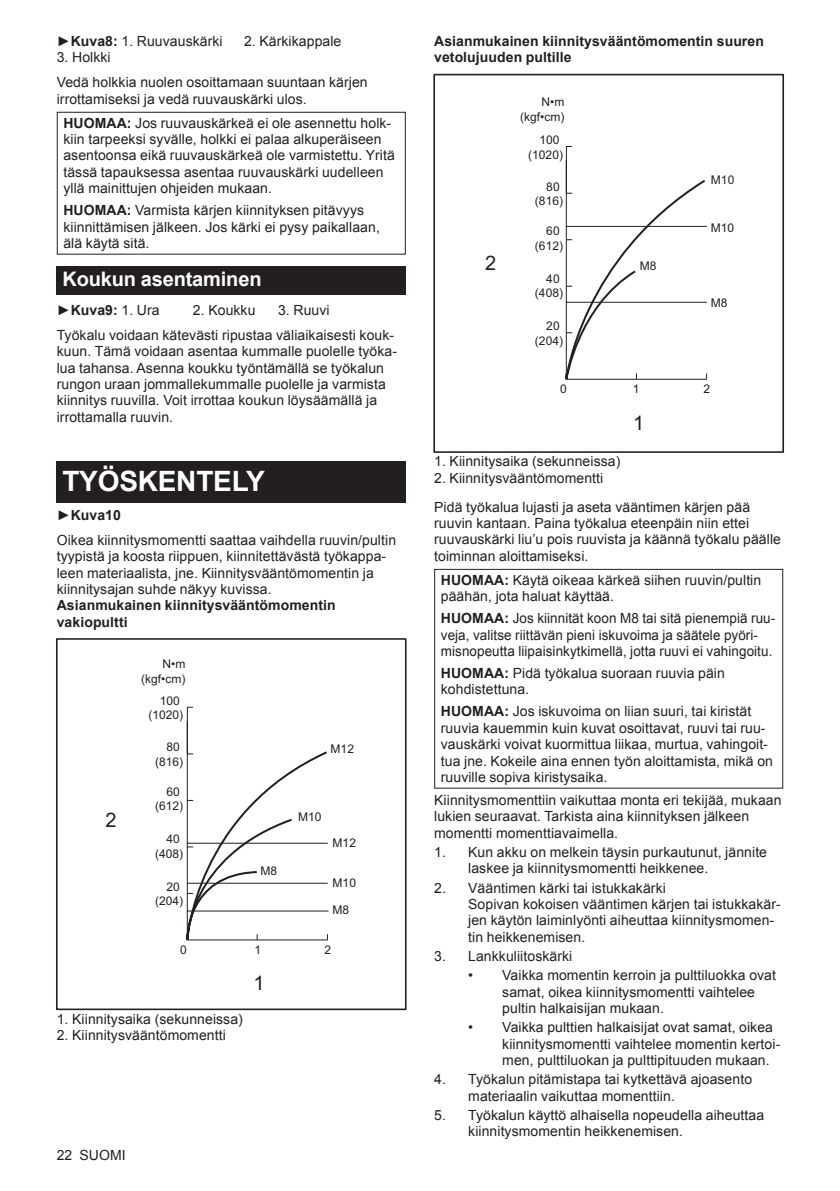
<style>
.page{position:relative;width:840px;height:1191px;background:#fff}
.page>*{position:absolute;margin:0;border:0;box-sizing:border-box;transform-origin:0 0}
.t1{font:700 28px "Arial";letter-spacing:-.01em;color:#fff}
.t2{font:700 20px "Arial";letter-spacing:-.01em;color:#fff}
.t3{font:20px "Arial";color:#231f20}
.t4{font:14px/16.4px "Arial";letter-spacing:.005em;color:#231f20}
.t5{font:14px/16.4px "Arial";letter-spacing:.005em;color:#231f20;scale:.96 1}
.t6{font:700 14px/16.4px "Arial";letter-spacing:.005em;color:#231f20}
.t7{font:12px/14.4px "Arial";color:#231f20;text-align:right}
.s1{font-weight:700}
</style>
<div class="page">
<div style="left:57px;top:112px;width:348px;height:143px;border:1px solid #231f20"></div>
<div style="left:57px;top:266px;width:348px;height:28px;background:#231f20"></div>
<div style="left:57px;top:461px;width:348px;height:41px;background:#231f20"></div>
<div style="left:56px;top:638px;width:350px;height:372px;border:2px solid #231f20"></div>
<hr style="left:187px;top:707px;width:1px;height:46px;background:#231f20">
<svg style="left:186px;top:749px;width:143px;height:192px"></svg>
<div style="left:433px;top:74px;width:350px;height:379px;border:2px solid #231f20"></div>
<hr style="left:565px;top:146px;width:1px;height:47px;background:#231f20">
<svg style="left:565px;top:178px;width:142px;height:202px"></svg>
<div style="left:434px;top:569px;width:348px;height:219px;border:1px solid #231f20"></div>
<p class="t4" style="left:57px;top:33px;width:167px">►<span class="s1">Kuva8:</span> 1. Ruuvauskärki</p>
<p class="t4" style="left:244px;top:33px;width:99px">2. Kärkikappale</p>
<p class="t4" style="left:57px;top:45px;width:312px;line-height:24.8px">3. Holkki<br>Vedä holkkia nuolen osoittamaan suuntaan kärjen</p>
<p class="t4" style="left:63px;top:87px;width:329px;line-height:23.8px;text-indent:-7px">irrottamiseksi ja vedä ruuvauskärki ulos.<br><span class="s1">HUOMAA:</span> Jos ruuvauskärkeä ei ole asennettu holk-</p>
<p class="t4" style="left:63px;top:131px;width:333px">kiin tarpeeksi syvälle, holkki ei palaa alkuperäiseen asentoonsa eikä ruuvauskärkeä ole varmistettu. Yritä tässä tapauksessa asentaa ruuvauskärki uudelleen yllä mainittujen ohjeiden mukaan.</p>
<p class="t4" style="left:63px;top:202px;width:318px"><span class="s1">HUOMAA:</span> Varmista kärjen kiinnityksen pitävyys kiinnittämisen jälkeen. Jos kärki ei pysy paikallaan, älä käytä sitä.</p>
<h2 class="t2" style="left:62px;top:266px;width:200px">Koukun asentaminen</h2>
<p class="t4" style="left:57px;top:302px;width:104px">►<span class="s1">Kuva9:</span> 1. Ura</p>
<p class="t4" style="left:193px;top:302px;width:64px">2. Koukku</p>
<p class="t4" style="left:57px;top:298px;width:339px;line-height:24.8px;text-indent:221px">3. Ruuvi<br>Työkalu voidaan kätevästi ripustaa väliaikaisesti kouk-</p>
<p class="t4" style="left:57px;top:343px;width:342px">kuun. Tämä voidaan asentaa kummalle puolelle työka&shy;lua tahansa. Asenna koukku työntämällä se työkalun rungon uraan jommallekummalle puolelle ja varmista kiinnitys ruuvilla. Voit irrottaa koukun löysäämällä ja irrottamalla ruuvin.</p>
<h1 class="t1" style="left:62px;top:462px;width:204px">TYÖSKENTELY</h1>
<p class="t4" style="left:57px;top:503px;width:340px;line-height:24.8px">►<span class="s1">Kuva10<br></span>Oikea kiinnitysmomentti saattaa vaihdella ruuvin/pultin</p>
<p class="t4" style="left:57px;top:548px;width:331px">tyypistä ja koosta riippuen, kiinnitettävästä työkappa&shy;leen materiaalista, jne. Kiinnitysvääntömomentin ja kiinnitysajan suhde näkyy kuvissa.</p>
<p class="t6" style="left:57px;top:597px;width:280px">Asianmukainen kiinnitysvääntömomentin vakiopultti</p>
<h2 class="t3" style="left:105px;top:807px;width:13px">2</h2>
<p class="t7" style="left:141px;top:656px;width:46px">N•m (kgf•cm)</p>
<p class="t7" style="left:148px;top:693px;width:36px">100 (1020)</p>
<p class="t7" style="left:155px;top:740px;width:30px">80 (816)</p>
<p class="t7" style="left:155px;top:784px;width:30px">60 (612)</p>
<p class="t7" style="left:155px;top:832px;width:30px">40 (408)</p>
<p class="t7" style="left:155px;top:879px;width:30px">20 (204)</p>
<p class="t7" style="left:330px;top:742px;width:25px">M12</p>
<p class="t7" style="left:260px;top:863px;width:18px">M8</p>
<p class="t7" style="left:298px;top:809px;width:25px">M10</p>
<p class="t7" style="left:332px;top:835px;width:25px">M12</p>
<p class="t7" style="left:332px;top:875px;width:25px">M10</p>
<p class="t7" style="left:332px;top:903px;width:18px">M8</p>
<p class="t7" style="left:180px;top:942px;width:8px">0</p>
<p class="t7" style="left:254px;top:942px;width:8px">1</p>
<p class="t7" style="left:324px;top:942px;width:8px">2</p>
<h2 class="t3" style="left:253px;top:970px;width:13px">1</h2>
<p class="t4" style="left:57px;top:1010px;width:188px">1. Kiinnitysaika (sekunneissa)</p>
<p class="t4" style="left:57px;top:1027px;width:170px">2. Kiinnitysvääntömomentti</p>
<p class="t4" style="left:57px;top:1147px;width:70px">22 SUOMI</p>
<p class="t6" style="left:434px;top:33px;width:331px">Asianmukainen kiinnitysvääntömomentin suuren vetolujuuden pultille</p>
<h2 class="t3" style="left:485px;top:250px;width:13px">2</h2>
<p class="t7" style="left:520px;top:94px;width:46px">N•m (kgf•cm)</p>
<p class="t7" style="left:528px;top:133px;width:36px">100 (1020)</p>
<p class="t7" style="left:534px;top:179px;width:30px">80 (816)</p>
<p class="t7" style="left:534px;top:224px;width:30px">60 (612)</p>
<p class="t7" style="left:534px;top:271px;width:30px">40 (408)</p>
<p class="t7" style="left:534px;top:319px;width:30px">20 (204)</p>
<p class="t7" style="left:639px;top:259px;width:18px">M8</p>
<p class="t7" style="left:710px;top:172px;width:25px">M10</p>
<p class="t7" style="left:710px;top:220px;width:25px">M10</p>
<p class="t7" style="left:710px;top:296px;width:18px">M8</p>
<p class="t7" style="left:560px;top:382px;width:8px">0</p>
<p class="t7" style="left:632px;top:382px;width:8px">1</p>
<p class="t7" style="left:703px;top:382px;width:8px">2</p>
<h2 class="t3" style="left:633px;top:409px;width:13px">1</h2>
<p class="t4" style="left:434px;top:453px;width:188px">1. Kiinnitysaika (sekunneissa)</p>
<p class="t4" style="left:434px;top:463px;width:317px;line-height:28.8px">2. Kiinnitysvääntömomentti<br>Pidä työkalua lujasti ja aseta vääntimen kärjen pää</p>
<p class="t4" style="left:434px;top:515px;width:348px">ruuvin kantaan. Paina työkalua eteenpäin niin ettei ruuvauskärki liu’u pois ruuvista ja käännä työkalu päälle toiminnan aloittamiseksi.</p>
<p class="t4" style="left:440px;top:572px;width:322px"><span class="s1">HUOMAA:</span> Käytä oikeaa kärkeä siihen ruuvin/pultin päähän, jota haluat käyttää.</p>
<p class="t5" style="left:440px;top:610px;width:349px"><span class="s1">HUOMAA:</span> Jos kiinnität koon M8 tai sitä pienempiä ruu&shy;veja, valitse riittävän pieni iskuvoima ja säätele pyöri&shy;misnopeutta liipaisinkytkimellä, jotta ruuvi ei vahingoitu.</p>
<p class="t4" style="left:440px;top:665px;width:285px"><span class="s1">HUOMAA:</span> Pidä työkalua suoraan ruuvia päin kohdistettuna.</p>
<p class="t4" style="left:440px;top:703px;width:333px"><span class="s1">HUOMAA:</span> Jos iskuvoima on liian suuri, tai kiristät ruuvia kauemmin kuin kuvat osoittavat, ruuvi tai ruu&shy;vauskärki voivat kuormittua liikaa, murtua, vahingoit&shy;tua jne. Kokeile aina ennen työn aloittamista, mikä on ruuville sopiva kiristysaika.</p>
<p class="t4" style="left:434px;top:792px;width:349px">Kiinnitysmomenttiin vaikuttaa monta eri tekijää, mukaan lukien seuraavat. Tarkista aina kiinnityksen jälkeen momentti momenttiavaimella.</p>
<p class="t4" style="left:468px;top:844px;width:300px;text-indent:-34px">1. Kun akku on melkein täysin purkautunut, jännite laskee ja kiinnitysmomentti heikkenee.</p>
<p class="t4" style="left:468px;top:879px;width:314px;text-indent:-34px">2. Vääntimen kärki tai istukkakärki<br>Sopivan kokoisen vääntimen kärjen tai istukkakär&shy;jen käytön laiminlyönti aiheuttaa kiinnitysmomen&shy;tin heikkenemisen.</p>
<p class="t4" style="left:434px;top:948px;width:140px">3. Lankkuliitoskärki</p>
<p class="t4" style="left:502px;top:967px;width:275px;text-indent:-34px">• Vaikka momentin kerroin ja pulttiluokka ovat samat, oikea kiinnitysmomentti vaihtelee pultin halkaisijan mukaan.</p>
<p class="t4" style="left:502px;top:1019px;width:279px;text-indent:-34px">• Vaikka pulttien halkaisijat ovat samat, oikea kiinnitysmomentti vaihtelee momentin kertoi&shy;men, pulttiluokan ja pulttipituuden mukaan.</p>
<p class="t4" style="left:468px;top:1071px;width:285px;text-indent:-34px">4. Työkalun pitämistapa tai kytkettävä ajoasento materiaalin vaikuttaa momenttiin.</p>
<p class="t4" style="left:468px;top:1106px;width:297px;text-indent:-34px">5. Työkalun käyttö alhaisella nopeudella aiheuttaa kiinnitysmomentin heikkenemisen.</p>
</div>
